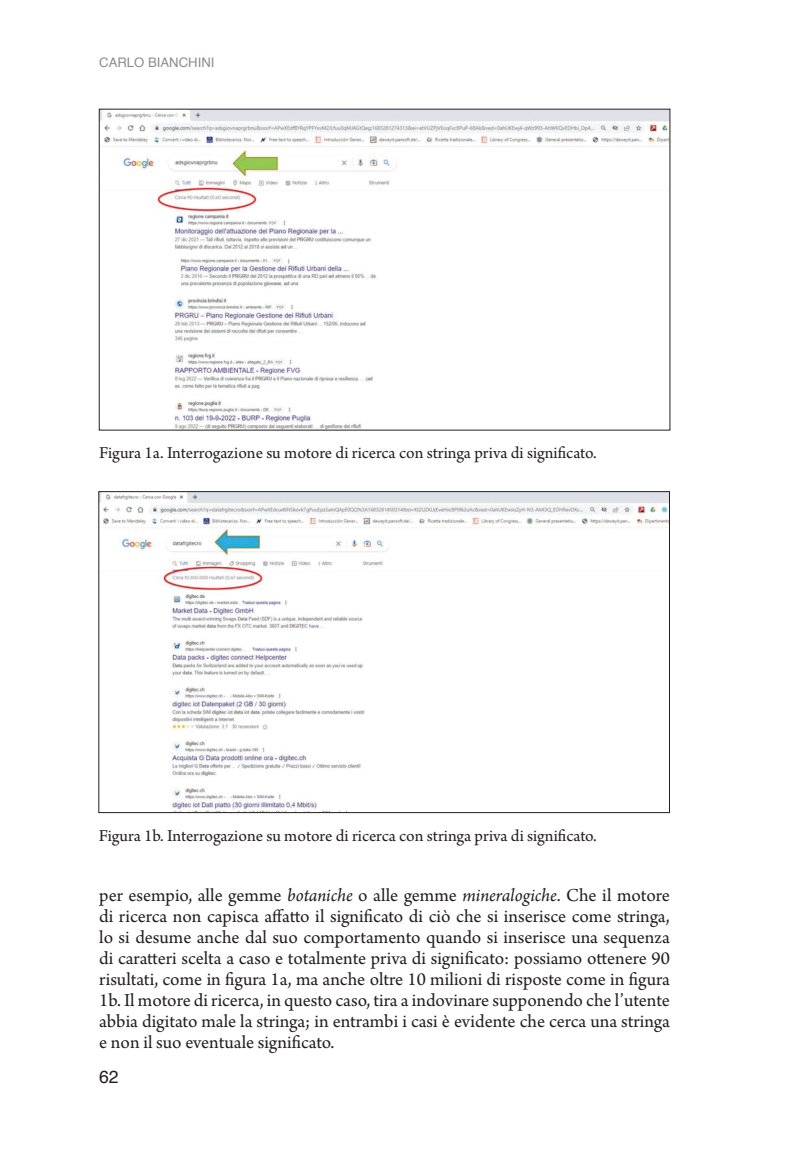
<style>
.page{position:relative;width:794px;height:1166px;background:#fff}
.page>*{position:absolute;margin:0;border:0;box-sizing:border-box;transform-origin:0 0}
.t1{font:19.25px/21px "Arno Pro";color:#231f20;text-align:justify}
.t2{font:17.5px "Arno Pro";color:#231f20}
.t3{font:17.5px "Helvetica";color:#231f20}
.t4{font:13.12px "Helvetica";color:#8a8c8f}
.s1{font-style:italic}
</style>
<div class="page">
<img style="left:101px;top:111px;width:567px;height:317px">
<img style="left:100px;top:493px;width:568px;height:318px">
<p class="t4" style="left:99px;top:52px;width:117px">CARLO BIANCHINI</p>
<p class="t2" style="left:99px;top:443px;width:499px">Figura 1a. Interrogazione su motore di ricerca con stringa priva di significato.</p>
<p class="t2" style="left:99px;top:825px;width:499px">Figura 1b. Interrogazione su motore di ricerca con stringa priva di significato.</p>
<p class="t1" style="left:99px;top:886px;width:572px">per esempio, alle gemme <span class="s1">botaniche</span> o alle gemme <span class="s1">mineralogiche</span>. Che il motore di ricerca non capisca affatto il significato di ciò che si inserisce come stringa, lo si desume anche dal suo comportamento quando si inserisce una sequenza di caratteri scelta a caso e totalmente priva di significato: possiamo ottenere 90 risultati, come in figura 1a, ma anche oltre 10 milioni di risposte come in figura 1b. Il motore di ricerca, in questo caso, tira a indovinare supponendo che l’utente abbia digitato male la stringa; in entrambi i casi è evidente che cerca una stringa e non il suo eventuale significato.</p>
<p class="t3" style="left:99px;top:1063px;width:21px">62</p>
</div>
